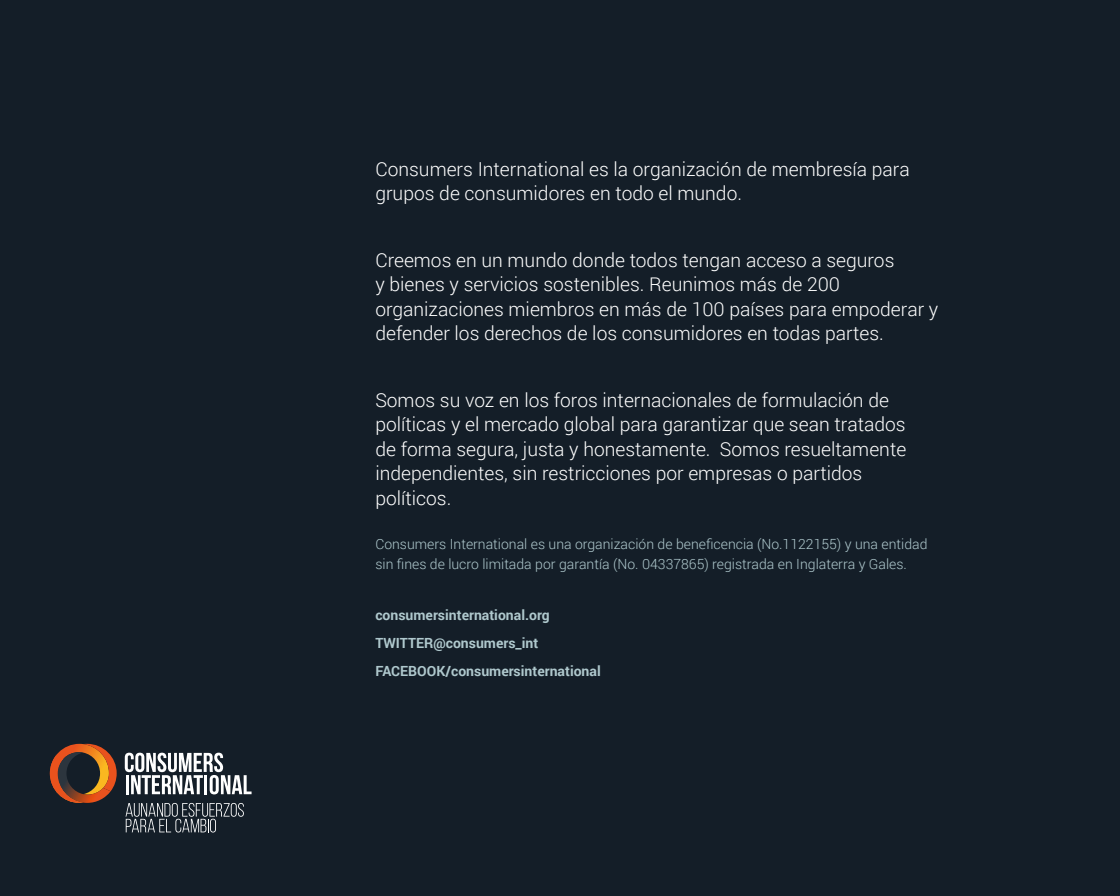
<style>
.page{position:relative;width:1120px;height:896px;background:#141e28}
.page>*{position:absolute;margin:0;border:0;box-sizing:border-box;transform-origin:0 0}
.t1{font:300 19.25px/24.5px "Roboto";color:#fff}
.t2{font:300 14px/19.2px "Roboto";color:#afc8cd}
.t3{font:700 14px/28px "Roboto";color:#afc8cd}
</style>
<div class="page">
<svg style="left:50px;top:744px;width:67px;height:59px"></svg>
<svg style="left:125px;top:753px;width:127px;height:41px"></svg>
<svg style="left:126px;top:803px;width:118px;height:30px"></svg>
<p class="t1" style="left:375px;top:156px;width:536px">Consumers International es la organización de membresía para grupos de consumidores en todo el mundo.</p>
<p class="t1" style="left:375px;top:247px;width:564px">Creemos en un mundo donde todos tengan acceso a seguros<br>y bienes y servicios sostenibles. Reunimos más de 200 organizaciones miembros en más de 100 países para empoderar y defender los derechos de los consumidores en todas partes.</p>
<p class="t1" style="left:375px;top:387px;width:532px">Somos su voz en los foros internacionales de formulación de políticas y el mercado global para garantizar que sean tratados de forma segura, justa y honestamente. Somos resueltamente independientes, sin restricciones por empresas o partidos políticos.</p>
<p class="t2" style="left:375px;top:534px;width:554px">Consumers International es una organización de beneficencia (No.1122155) y una entidad sin fines de lucro limitada por garantía (No. 04337865) registrada en Inglaterra y Gales.</p>
<p class="t3" style="left:375px;top:601px;width:227px">consumersinternational.org<br>TWITTER@consumers_int<br>FACEBOOK/consumersinternational</p>
</div>
